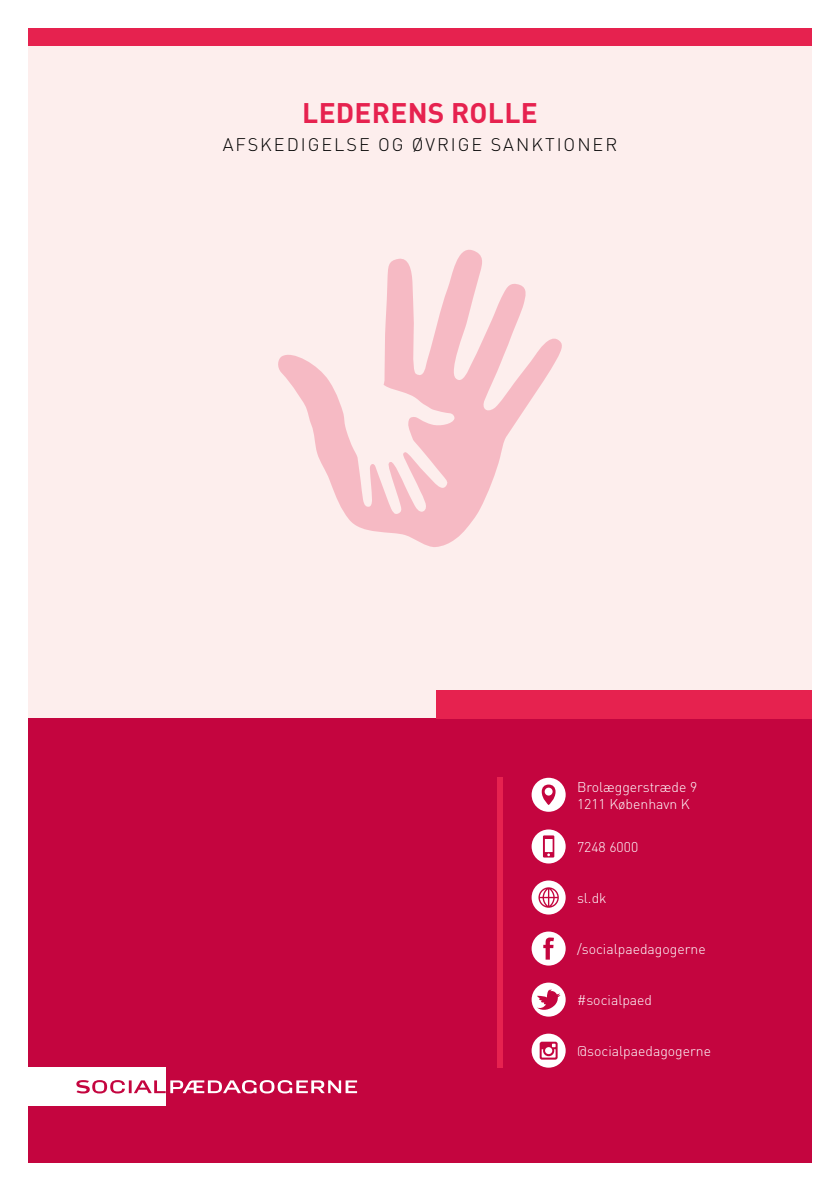
<style>
.page{position:relative;width:840px;height:1191px;background:#fff}
.page>*{position:absolute;margin:0;border:0;box-sizing:border-box;transform-origin:0 0}
.t1{font:700 28px "DINOT";letter-spacing:.01em;color:#e6224f}
.t2{font:300 18px "DINOT";letter-spacing:.11em;color:#000}
.t3{font:300 14px/16.8px "DINOT";color:#fff}
</style>
<div class="page">
<div style="left:28px;top:28px;width:783px;height:740px;background:#fdeeed"></div>
<div style="left:28px;top:718px;width:783px;height:444px;background:#c4053f"></div>
<div style="left:436px;top:690px;width:375px;height:28px;background:#e6224f"></div>
<div style="left:28px;top:28px;width:783px;height:17px;background:#e6224f"></div>
<div style="left:28px;top:1067px;width:138px;height:39px;background:#fff"></div>
<svg style="left:76px;top:1080px;width:281px;height:13px"></svg>
<svg style="left:531px;top:777px;width:34px;height:34px"></svg>
<svg style="left:531px;top:931px;width:34px;height:34px"></svg>
<svg style="left:531px;top:880px;width:34px;height:34px"></svg>
<svg style="left:531px;top:982px;width:34px;height:34px"></svg>
<svg style="left:531px;top:1033px;width:34px;height:34px"></svg>
<svg style="left:531px;top:829px;width:34px;height:34px"></svg>
<div style="left:497px;top:777px;width:6px;height:290px;background:#e6224f"></div>
<svg style="left:278px;top:249px;width:284px;height:298px"></svg>
<h1 class="t1" style="left:302px;top:95px;width:237px">LEDERENS ROLLE</h1>
<p class="t2" style="left:223px;top:131px;width:396px">AFSKEDIGELSE OG ØVRIGE SANKTIONER</p>
<p class="t3" style="left:576px;top:777px;width:122px">Brolæggerstræde 9<br>1211 København K</p>
<p class="t3" style="left:576px;top:837px;width:63px">7248 6000</p>
<p class="t3" style="left:576px;top:888px;width:31px">sl.dk</p>
<p class="t3" style="left:576px;top:939px;width:130px">/socialpaedagogerne</p>
<p class="t3" style="left:576px;top:990px;width:77px">#socialpaed</p>
<p class="t3" style="left:576px;top:1041px;width:135px">@socialpaedagogerne</p>
</div>
